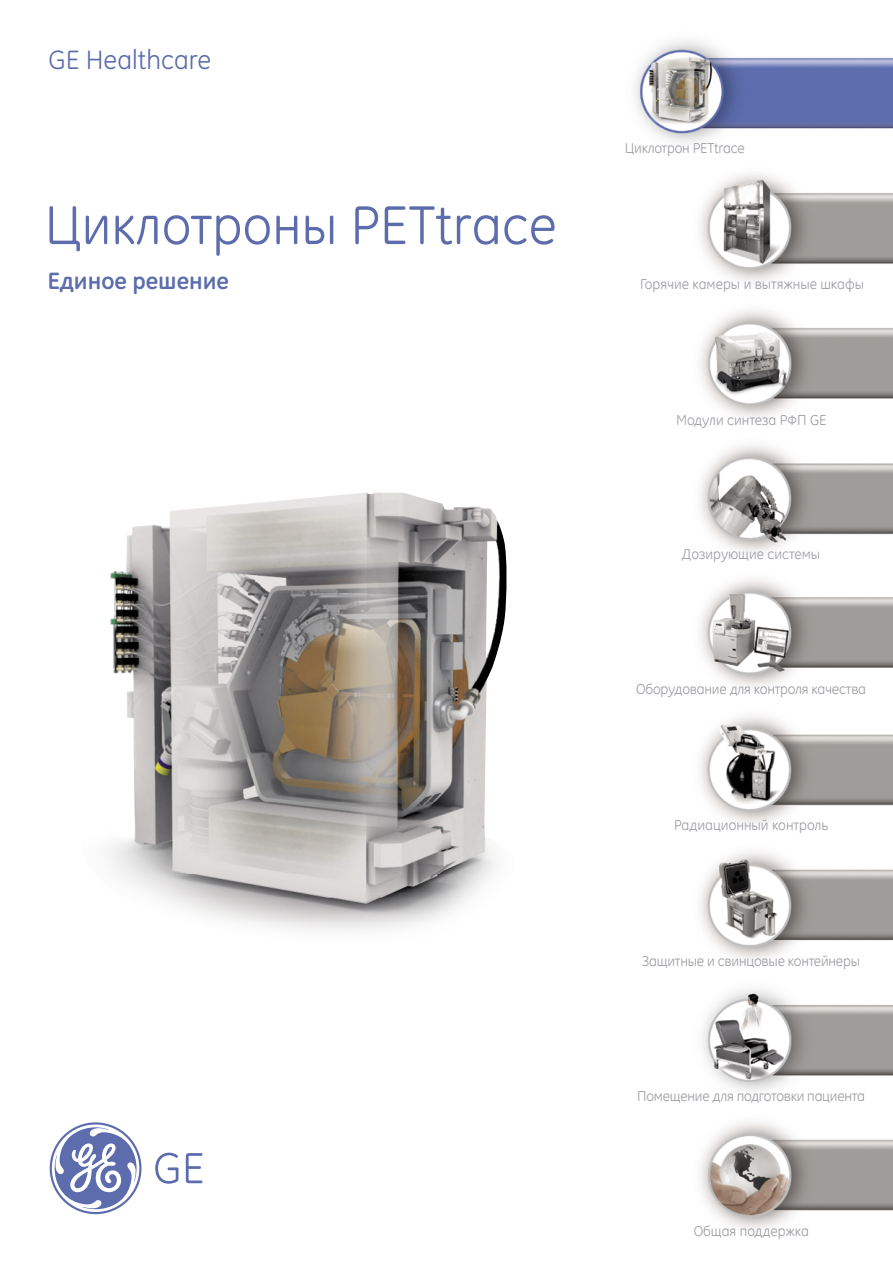
<style>
.page{position:relative;width:893px;height:1263px;background:#fff}
.page>*{position:absolute;margin:0;border:0;box-sizing:border-box;transform-origin:0 0}
.t1{font:55.5px "GE Inspira Cyr";color:#5c6cac}
.t2{font:27px "GE Inspira Cyr";color:#5c6cac}
.t3{font:700 24px "GE Inspira Cyr";color:#5c6cac}
.t4{font:14.4px "GE Inspira";letter-spacing:-.015em;color:#9e9ea4}
</style>
<div class="page">
<img style="left:635px;top:40px;width:258px;height:1189px">
<img style="left:109px;top:493px;width:398px;height:438px">
<svg style="left:50px;top:1122px;width:91px;height:92px"></svg>
<svg style="left:155px;top:1152px;width:23px;height:32px"></svg>
<svg style="left:186px;top:1153px;width:16px;height:30px"></svg>
<h2 class="t2" style="left:49px;top:45px;width:164px">GE Healthcare</h2>
<h1 class="t1" style="left:44px;top:193px;width:514px">Циклотроны PETtrace</h1>
<h3 class="t3" style="left:47px;top:267px;width:183px">Единое решение</h3>
<p class="t4" style="left:625px;top:139px;width:122px">Циклотрон PETtrace</p>
<p class="t4" style="left:640px;top:274px;width:225px">Горячие камеры и вытяжные шкафы</p>
<p class="t4" style="left:676px;top:410px;width:152px">Модули синтеза РФП GE</p>
<p class="t4" style="left:682px;top:545px;width:140px">Дозирующие системы</p>
<p class="t4" style="left:636px;top:679px;width:231px">Оборудование для контроля качества</p>
<p class="t4" style="left:674px;top:816px;width:156px">Радиационный контроль</p>
<p class="t4" style="left:642px;top:952px;width:220px">Защитные и свинцовые контейнеры</p>
<p class="t4" style="left:637px;top:1086px;width:230px">Помещение для подготовки пациента</p>
<p class="t4" style="left:694px;top:1221px;width:117px">Общая поддержка</p>
</div>
